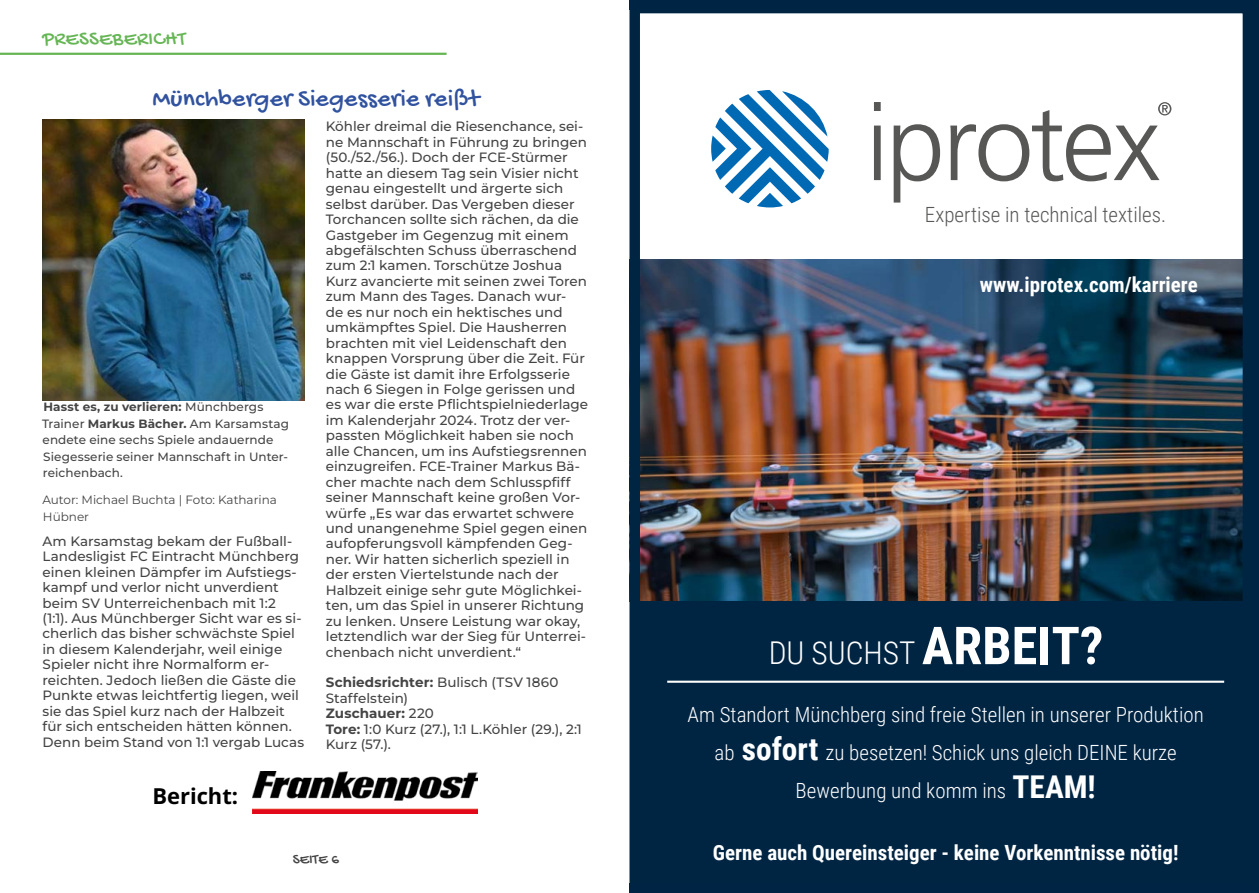
<style>
.page{position:relative;width:1259px;height:893px;background:#fff}
.page>*{position:absolute;margin:0;border:0;box-sizing:border-box;transform-origin:0 0}
.t1{font:300 31.35px "Roboto Condensed";color:#fff}
.t2{font:25.5px "Gochi Hand";letter-spacing:.015em;color:#30529f}
.t3{font:700 21.9px "Open Sans";color:#000}
.t4{font:300 21px/37.7px "Roboto Condensed";color:#fff;text-align:center}
.t5{font:700 21px "Roboto Condensed";color:#fff}
.t6{font:300 21px "Roboto Condensed";color:#575756}
.t7{font:21px "Gochi Hand";letter-spacing:.02em;color:#66b655}
.t8{font:15px "Gochi Hand";color:#454444}
.t9{font:500 13.5px/15.5px "Montserrat";color:#454444}
.t10{font:500 12px/16.5px "Montserrat";letter-spacing:.005em;color:#454444}
.t11{font:12px/16.5px "Montserrat";color:#454444}
.s1{font-weight:700}
.s2{font-weight:700;font-size:52.35px}
.s3{font-weight:700;font-size:31.35px}
</style>
<div class="page">
<hr style="left:0;top:53px;width:446px;height:2px;background:#66b655">
<img style="left:640px;top:260px;width:602px;height:341px">
<svg style="left:711px;top:90px;width:117px;height:117px"></svg>
<svg style="left:874px;top:102px;width:297px;height:101px"></svg>
<div style="left:634px;top:601px;width:614px;height:284px;background:#002543"></div>
<hr style="left:667px;top:681px;width:557px;height:2px;background:#fff">
<div style="left:629px;top:3px;width:624px;height:882px;border:10px solid #002543"></div>
<div style="left:629px;top:0;width:630px;height:9px;background:#002443"></div>
<div style="left:629px;top:884px;width:630px;height:9px;background:#002443"></div>
<div style="left:1251px;top:7px;width:8px;height:883px;background:#002443"></div>
<img style="left:252px;top:772px;width:225px;height:42px">
<img style="left:43px;top:120px;width:261px;height:280px">
<h3 class="t7" style="left:43px;top:28px;width:145px">PRESSEBERICHT</h3>
<h2 class="t2" style="left:152px;top:85px;width:328px">Münchberger Siegesserie reißt</h2>
<p class="t10" style="left:42px;top:398px;width:248px"><span class="s1">Hasst es, zu verlieren:</span> Münchbergs Trainer <span class="s1">Markus Bächer.</span> Am Karsamstag endete eine sechs Spiele andauernde Siegesserie seiner Mannschaft in Unter&shy;reichenbach.</p>
<p class="t11" style="left:42px;top:491px;width:236px">Autor: Michael Buchta | Foto: Katharina<br>Hübner</p>
<p class="t9" style="left:43px;top:533px;width:263px">Am Karsamstag bekam der Fußball-Landesligist FC Eintracht Münchberg einen kleinen Dämpfer im Aufstiegs&shy;kampf und verlor nicht unverdient beim SV Unterreichenbach mit 1:2 (1:1). Aus Münchberger Sicht war es si&shy;cherlich das bisher schwächste Spiel in diesem Kalenderjahr, weil einige Spieler nicht ihre Normalform er&shy;reichten. Jedoch ließen die Gäste die Punkte etwas leichtfertig liegen, weil sie das Spiel kurz nach der Halbzeit für sich entscheiden hätten können.<br>Denn beim Stand von 1:1 vergab Lucas</p>
<h3 class="t3" style="left:152px;top:780px;width:87px">Bericht:</h3>
<p class="t9" style="left:326px;top:119px;width:264px">Köhler dreimal die Riesenchance, sei&shy;ne Mannschaft in Führung zu bringen (50./52./56.). Doch der FCE-Stürmer hatte an diesem Tag sein Visier nicht genau eingestellt und ärgerte sich selbst darüber. Das Vergeben dieser Torchancen sollte sich rächen, da die Gastgeber im Gegenzug mit einem abgefälschten Schuss überraschend zum 2:1 kamen. Torschütze Joshua Kurz avancierte mit seinen zwei Toren zum Mann des Tages. Danach wur-<br>de es nur noch ein hektisches und umkämpftes Spiel. Die Hausherren brachten mit viel Leidenschaft den knappen Vorsprung über die Zeit. Für die Gäste ist damit ihre Erfolgsserie nach 6 Siegen in Folge gerissen und es war die erste Pflichtspielniederlage im Kalenderjahr 2024. Trotz der ver&shy;passten Möglichkeit haben sie noch alle Chancen, um ins Aufstiegsrennen einzugreifen. FCE-Trainer Markus Bä&shy;cher machte nach dem Schlusspfiff seiner Mannschaft keine großen Vor&shy;würfe „Es war das erwartet schwere und unangenehme Spiel gegen einen aufopferungsvoll kämpfenden Geg&shy;ner. Wir hatten sicherlich speziell in der ersten Viertelstunde nach der Halbzeit einige sehr gute Möglichkei&shy;ten, um das Spiel in unserer Richtung zu lenken. Unsere Leistung war okay, letztendlich war der Sieg für Unterrei&shy;chenbach nicht unverdient.“</p>
<p class="t9" style="left:326px;top:675px;width:257px"><span class="s1">Schiedsrichter:</span> Bulisch (TSV 1860<br>Staffelstein)<br><span class="s1">Zuschauer:</span> 220<br><span class="s1">Tore:</span> 1:0 Kurz (27.), 1:1 L.Köhler (29.), 2:1<br>Kurz (57.).</p>
<p class="t8" style="left:293px;top:852px;width:48px">SEITE 6</p>
<h3 class="t6" style="left:925px;top:199px;width:243px">Expertise in technical textiles.</h3>
<h3 class="t5" style="left:980px;top:270px;width:219px">www.iprotex.com/karriere</h3>
<h1 class="t1" style="left:768px;top:631px;width:336px">DU SUCHST <span class="s2">ARBEIT?</span></h1>
<h3 class="t4" style="left:687px;top:695px;width:518px">Am Standort Münchberg sind freie Stellen in unserer Produktion ab <span class="s3">sofort</span> zu besetzen! Schick uns gleich DEINE kurze<br>Bewerbung und komm ins <span class="s3">TEAM!</span></h3>
<h3 class="t5" style="left:713px;top:838px;width:467px">Gerne auch Quereinsteiger - keine Vorkenntnisse nötig!</h3>
</div>
